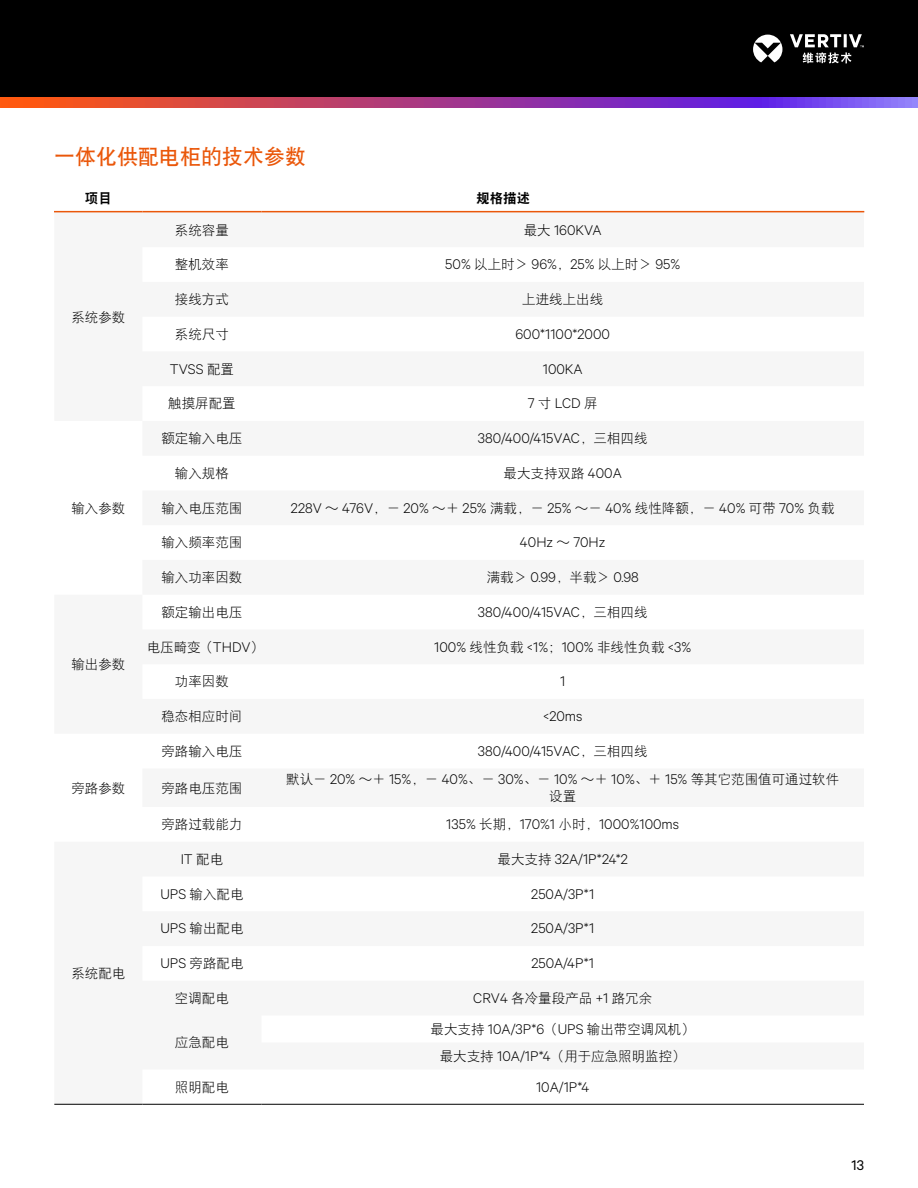
<style>
.page{position:relative;width:918px;height:1188px;background:#fff}
.page>*{position:absolute;margin:0;border:0;box-sizing:border-box;transform-origin:0 0}
.t1{font:21px "DFP Hei W7";color:#ea570a}
.t2{font:300 13.5px "Calibre";color:#000}
.t3{font:13.5px/16.5px "DFP Hei W3";color:#000;text-align:center}
.t4{font:13.5px "DFP Hei W9";color:#000}
.t5{font:13.5px "Calibre";color:#000}
.s1{font-family:"DFP Hei W3";font-weight:400}
.s2{font-family:"Calibre";font-weight:300}
</style>
<div class="page">
<div style="left:0;top:0;width:918px;height:98px;background:#000"></div>
<svg style="left:0;top:98px;width:918px;height:10px;background:#a73f8c"></svg>
<svg style="left:753px;top:34px;width:111px;height:29px"></svg>
<hr style="left:54px;top:211px;width:88px;height:1px;background:#ea570a">
<hr style="left:142px;top:211px;width:119px;height:1px;background:#ea570a">
<hr style="left:261px;top:211px;width:603px;height:1px;background:#ea570a">
<hr style="left:142px;top:1104px;width:119px;height:1px;background:#000">
<hr style="left:261px;top:1104px;width:603px;height:1px;background:#000">
<hr style="left:54px;top:1104px;width:88px;height:1px;background:#000">
<h1 class="t1" style="left:54px;top:146px;width:253px">一体化供配电柜的技术参数</h1>
<p class="t4" style="left:85px;top:191px;width:28px">项目</p>
<p class="t4" style="left:476px;top:191px;width:55px">规格描述</p>
<p class="t3" style="left:71px;top:308px;width:55px">系统参数</p>
<p class="t3" style="left:71px;top:500px;width:55px">输入参数</p>
<p class="t3" style="left:71px;top:656px;width:55px">输出参数</p>
<p class="t3" style="left:71px;top:779px;width:55px">旁路参数</p>
<p class="t3" style="left:71px;top:965px;width:56px">系统配电</p>
<p class="t3" style="left:175px;top:222px;width:55px">系统容量</p>
<p class="t2" style="left:524px;top:221px;width:80px"><span class="s1">最大</span> 160KVA</p>
<p class="t3" style="left:175px;top:256px;width:55px">整机效率</p>
<p class="t2" style="left:445px;top:255px;width:236px">50% <span class="s1">以上时＞</span> 96%<span class="s1">，</span>25% <span class="s1">以上时＞</span> 95%</p>
<p class="t3" style="left:175px;top:291px;width:56px">接线方式</p>
<p class="t3" style="left:522px;top:291px;width:82px">上进线上出线</p>
<p class="t3" style="left:175px;top:326px;width:55px">系统尺寸</p>
<p class="t2" style="left:515px;top:325px;width:96px">600*1100*2000</p>
<p class="t2" style="left:170px;top:360px;width:66px">TVSS <span class="s1">配置</span></p>
<p class="t2" style="left:543px;top:360px;width:41px">100KA</p>
<p class="t3" style="left:168px;top:395px;width:69px">触摸屏配置</p>
<p class="t2" style="left:528px;top:394px;width:71px">7<span class="s1">寸</span>LCD<span class="s1">屏</span></p>
<p class="t3" style="left:161px;top:430px;width:82px">额定输入电压</p>
<p class="t2" style="left:478px;top:429px;width:171px">380/400/415VAC<span class="s1">，三相四线</span></p>
<p class="t3" style="left:175px;top:465px;width:55px">输入规格</p>
<p class="t3" style="left:504px;top:465px;width:120px">最大支持双路 <span class="s2">400A</span></p>
<p class="t3" style="left:161px;top:500px;width:82px">输入电压范围</p>
<p class="t2" style="left:291px;top:499px;width:545px">228V <span class="s1">～</span> 476V<span class="s1">，－</span> 20% <span class="s1">～＋</span> 25% <span class="s1">满载，－</span> 25% <span class="s1">～－</span> 40% <span class="s1">线性降额，－</span> 40% <span class="s1">可带</span> 70% <span class="s1">负载</span></p>
<p class="t3" style="left:161px;top:534px;width:82px">输入频率范围</p>
<p class="t2" style="left:520px;top:533px;width:87px">40Hz <span class="s1">～</span> 70Hz</p>
<p class="t3" style="left:161px;top:569px;width:82px">输入功率因数</p>
<p class="t2" style="left:487px;top:568px;width:154px"><span class="s1">满载＞</span> 0.99<span class="s1">，半载＞</span> 0.98</p>
<p class="t3" style="left:161px;top:604px;width:82px">额定输出电压</p>
<p class="t2" style="left:478px;top:603px;width:171px">380/400/415VAC<span class="s1">，三相四线</span></p>
<p class="t3" style="left:147px;top:639px;width:119px">电压畸变（<span class="s2">THDV</span>）</p>
<p class="t2" style="left:434px;top:638px;width:259px">100% <span class="s1">线性负载</span> &lt;1%<span class="s1">；</span>100% <span class="s1">非线性负载</span> &lt;3%</p>
<p class="t3" style="left:175px;top:673px;width:55px">功率因数</p>
<p class="t2" style="left:560px;top:672px;width:7px">1</p>
<p class="t3" style="left:161px;top:708px;width:82px">稳态相应时间</p>
<p class="t2" style="left:543px;top:707px;width:41px">&lt;20ms</p>
<p class="t3" style="left:161px;top:743px;width:82px">旁路输入电压</p>
<p class="t2" style="left:478px;top:742px;width:171px">380/400/415VAC<span class="s1">，三相四线</span></p>
<p class="t3" style="left:161px;top:779px;width:82px">旁路电压范围</p>
<p class="t3" style="left:286px;top:771px;width:555px">默认－ <span class="s2">20%</span> ～＋ <span class="s2">15%</span>，－ <span class="s2">40%</span>、－ <span class="s2">30%</span>、－ <span class="s2">10%</span> ～＋ <span class="s2">10%</span>、＋ <span class="s2">15%</span> 等其它范围值可通过软件设置</p>
<p class="t3" style="left:161px;top:816px;width:83px">旁路过载能力</p>
<p class="t2" style="left:446px;top:815px;width:234px">135% <span class="s1">长期，</span>170%1 <span class="s1">小时，</span>1000%100ms</p>
<p class="t2" style="left:181px;top:850px;width:44px">IT <span class="s1">配电</span></p>
<p class="t2" style="left:498px;top:850px;width:132px"><span class="s1">最大支持</span> 32A/1P*24*2</p>
<p class="t3" style="left:160px;top:886px;width:85px"><span class="s2">UPS</span> 输入配电</p>
<p class="t2" style="left:531px;top:885px;width:64px">250A/3P*1</p>
<p class="t3" style="left:160px;top:920px;width:85px"><span class="s2">UPS</span> 输出配电</p>
<p class="t2" style="left:531px;top:919px;width:64px">250A/3P*1</p>
<p class="t3" style="left:160px;top:955px;width:85px"><span class="s2">UPS</span> 旁路配电</p>
<p class="t2" style="left:531px;top:954px;width:64px">250A/4P*1</p>
<p class="t3" style="left:175px;top:990px;width:55px">空调配电</p>
<p class="t3" style="left:473px;top:990px;width:180px"><span class="s2">CRV4</span> 各冷量段产品 <span class="s2">+1</span> 路冗余</p>
<p class="t3" style="left:175px;top:1034px;width:55px">应急配电</p>
<p class="t3" style="left:431px;top:1015px;width:266px;line-height:27px">最大支持 <span class="s2">10A/3P*6</span>（<span class="s2">UPS</span> 输出带空调风机）最大支持 <span class="s2">10A/1P*4</span>（用于应急照明监控）</p>
<p class="t3" style="left:175px;top:1079px;width:55px">照明配电</p>
<p class="t2" style="left:536px;top:1078px;width:55px">10A/1P*4</p>
<p class="t5" style="left:851px;top:1156px;width:14px">13</p>
</div>
